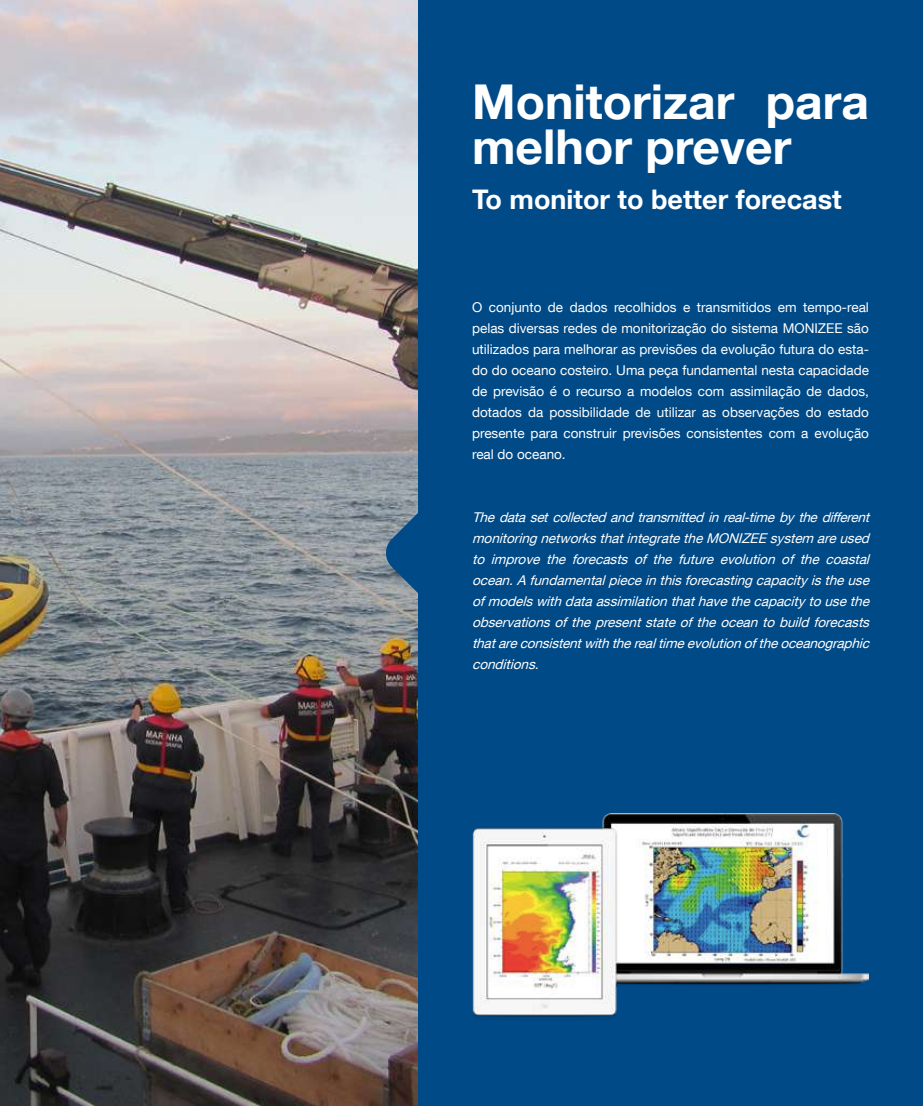
<style>
.page{position:relative;width:923px;height:1106px;background:#fff}
.page>*{position:absolute;margin:0;border:0;box-sizing:border-box;transform-origin:0 0}
.t1{font:700 48px/45px "Helvetica Neue LT Com";color:#fff}
.t2{font:700 27px "Helvetica Neue LT Com";color:#fff}
.t3{font:italic 13.5px/21px "Helvetica Neue LT Com";color:#fff;text-align:justify}
.t4{font:13.5px/21px "Helvetica Neue LT Com";color:#fff;text-align:justify}
</style>
<div class="page">
<img style="left:0;top:0;width:418px;height:1106px">
<div style="left:418px;top:0;width:505px;height:1106px;background:#004a87"></div>
<svg style="left:384px;top:503px;width:34px;height:99px;background:#4c7392"></svg>
<img style="left:472px;top:813px;width:397px;height:204px">
<h1 class="t1" style="left:472px;top:78px;width:398px">Monitorizar para melhor prever</h1>
<h2 class="t2" style="left:472px;top:183px;width:371px">To monitor to better forecast</h2>
<p class="t4" style="left:472px;top:296px;width:398px">O conjunto de dados recolhidos e transmitidos em tempo-real pelas diversas redes de monitorização do sistema MONIZEE são utilizados para melhorar as previsões da evolução futura do esta&shy;do do oceano costeiro. Uma peça fundamental nesta capacidade de previsão é o recurso a modelos com assimilação de dados, dotados da possibilidade de utilizar as observações do estado presente para construir previsões consistentes com a evolução real do oceano.</p>
<p class="t3" style="left:472px;top:506px;width:403px">Thedatasetcollectedandtransmittedinreal-timebythedifferent monitoringnetworksthatintegratetheMONIZEE system areused to improve the forecasts of the future evolution of the coastal ocean.A fundamentalpieceinthisforecastingcapacityistheuse ofmodelswithdataassimilationthathavethecapacitytousethe observationsofthepresentstateoftheoceantobuild forecasts thatareconsistentwiththerealtimeevolutionoftheoceanographic conditions.</p>
</div>
